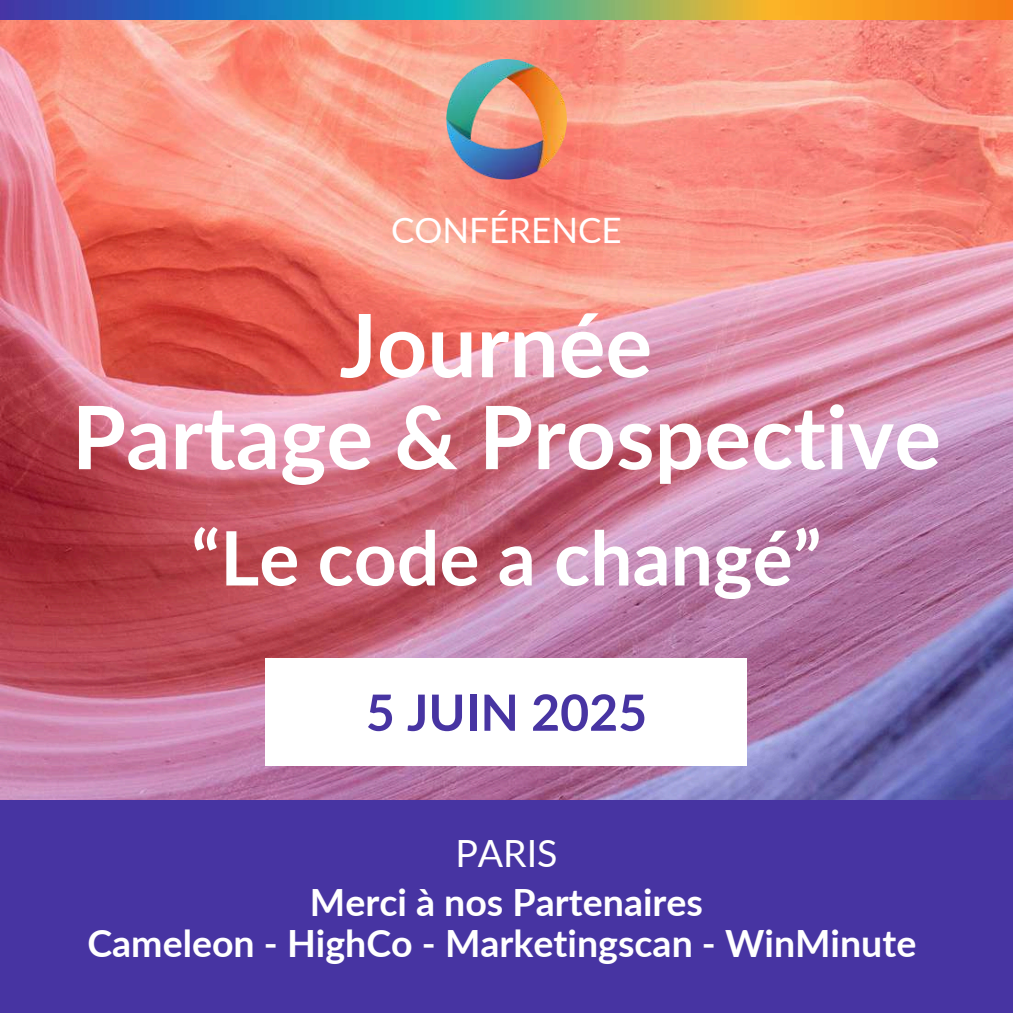
<style>
.page{position:relative;width:1013px;height:1013px;background:#fff}
.page>*{position:absolute;margin:0;border:0;box-sizing:border-box;transform-origin:0 0}
.t1{font:700 87.5px/91.9px "Lato";color:#fff;text-align:center}
.t2{font:700 75px "Lato";color:#fff}
.t3{font:700 50px "Lato";color:#4734a2}
.t4{font:700 37.5px/41.2px "Lato";color:#fff;text-align:center}
.t5{font:37.5px "Lato";color:#fff}
.t6{font:35px "Lato";color:#fff}
</style>
<div class="page">
<img style="left:0;top:20px;width:1012px;height:780px">
<img style="left:446px;top:60px;width:120px;height:120px">
<img style="left:0;top:0;width:1012px;height:20px">
<div style="left:0;top:800px;width:1012px;height:212px;background:#4734a2"></div>
<div style="left:265px;top:658px;width:482px;height:107px;background:#fff"></div>
<p class="t6" style="left:391px;top:209px;width:232px">CONFÉRENCE</p>
<h1 class="t1" style="left:72px;top:297px;width:870px">Journée<br>Partage &amp; Prospective</h1>
<h2 class="t2" style="left:191px;top:511px;width:631px">“Le code a changé”</h2>
<h3 class="t3" style="left:366px;top:681px;width:283px">5 JUIN 2025</h3>
<p class="t5" style="left:455px;top:829px;width:104px">PARIS</p>
<p class="t4" style="left:87px;top:880px;width:830px">Merci à nos Partenaires<br>Cameleon - HighCo - Marketingscan - WinMinute</p>
</div>
